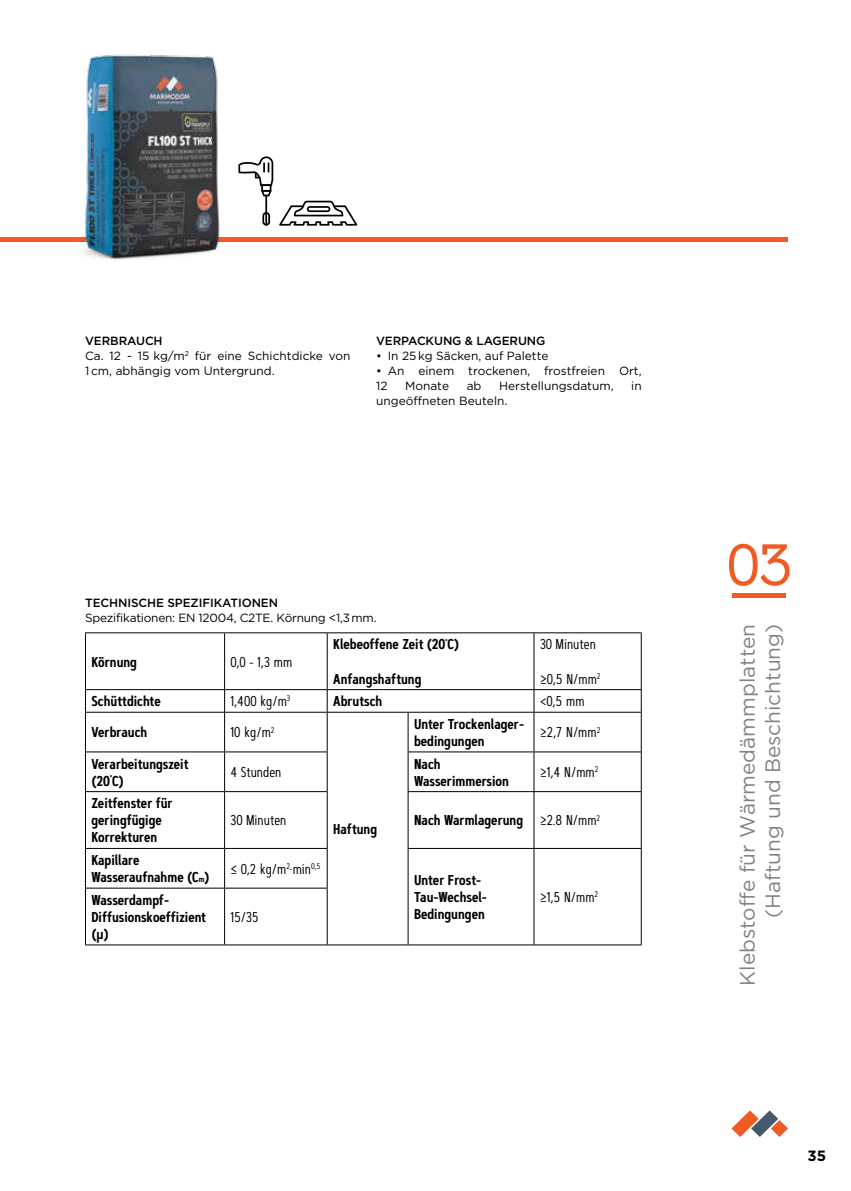
<style>
.page{position:relative;width:851px;height:1191px;background:#fff}
.page>*{position:absolute;margin:0;border:0;box-sizing:border-box;transform-origin:0 0}
.t1{font:58.35px "Numbers Deuce";color:#f15a22}
.t2{font:20.85px/25.2px "Gotham Greek";color:#808285;text-align:right}
.t3{font:700 14.85px "Gotham Greek";color:#000}
.t4{font:600 14.25px/17.1px "Artegra Sans Condensed";color:#000}
.t5{font:14.25px "Artegra Sans Condensed";color:#000}
.t6{font:11.85px/15px "Gotham Greek";color:#000}
.t7{font:500 11.85px "Gotham Greek";letter-spacing:-.01em;color:#000}
.t8{font:11.85px "Gotham Greek";letter-spacing:-.02em;color:#000}
.s1{font-weight:500}
.s2{font-weight:400}
.s3{font-size:8.25px}
</style>
<div class="page">
<div style="left:0;top:237px;width:103px;height:5px;background:#f15a22"></div>
<div style="left:85px;top:237px;width:702px;height:5px;background:#f15a22"></div>
<img style="left:82px;top:54px;width:138px;height:206px">
<svg style="left:731px;top:1110px;width:57px;height:27px"></svg>
<div style="left:732px;top:593px;width:53px;height:5px;background:#f15a22"></div>
<svg style="left:86px;top:752px;width:138px;height:137px"></svg>
<hr style="left:85px;top:632px;width:139px;height:1px;background:#000">
<hr style="left:85px;top:633px;width:1px;height:56px;background:#000">
<hr style="left:224px;top:632px;width:103px;height:1px;background:#000">
<hr style="left:224px;top:633px;width:1px;height:56px;background:#000">
<hr style="left:327px;top:632px;width:81px;height:1px;background:#000">
<hr style="left:327px;top:633px;width:1px;height:56px;background:#000">
<hr style="left:408px;top:632px;width:126px;height:1px;background:#000">
<hr style="left:534px;top:632px;width:107px;height:1px;background:#000">
<hr style="left:533px;top:633px;width:1px;height:56px;background:#000">
<hr style="left:640px;top:633px;width:1px;height:56px;background:#000">
<hr style="left:85px;top:689px;width:139px;height:1px;background:#000">
<svg style="left:85px;top:690px;width:1px;height:22px"></svg>
<hr style="left:224px;top:689px;width:103px;height:1px;background:#000">
<svg style="left:224px;top:690px;width:1px;height:22px"></svg>
<hr style="left:327px;top:689px;width:81px;height:1px;background:#000">
<svg style="left:327px;top:690px;width:1px;height:22px"></svg>
<hr style="left:408px;top:689px;width:126px;height:1px;background:#000">
<hr style="left:534px;top:689px;width:107px;height:1px;background:#000">
<svg style="left:408px;top:690px;width:126px;height:254px"></svg>
<svg style="left:640px;top:690px;width:1px;height:22px"></svg>
<hr style="left:85px;top:712px;width:139px;height:1px;background:#000">
<hr style="left:85px;top:712px;width:1px;height:39px;background:#000">
<hr style="left:224px;top:712px;width:103px;height:1px;background:#000">
<hr style="left:224px;top:712px;width:1px;height:39px;background:#000">
<hr style="left:327px;top:712px;width:81px;height:1px;background:#000">
<hr style="left:327px;top:712px;width:1px;height:39px;background:#000">
<hr style="left:408px;top:712px;width:126px;height:1px;background:#000">
<hr style="left:407px;top:712px;width:1px;height:39px;background:#000">
<hr style="left:534px;top:712px;width:107px;height:1px;background:#000">
<hr style="left:533px;top:712px;width:1px;height:39px;background:#000">
<hr style="left:640px;top:712px;width:1px;height:39px;background:#000">
<hr style="left:85px;top:751px;width:139px;height:1px;background:#000">
<hr style="left:85px;top:752px;width:1px;height:39px;background:#000">
<hr style="left:224px;top:751px;width:103px;height:1px;background:#000">
<hr style="left:224px;top:752px;width:1px;height:39px;background:#000">
<hr style="left:327px;top:752px;width:1px;height:39px;background:#000">
<hr style="left:407px;top:751px;width:127px;height:1px;background:#000">
<hr style="left:407px;top:752px;width:1px;height:39px;background:#000">
<hr style="left:534px;top:751px;width:107px;height:1px;background:#000">
<hr style="left:533px;top:752px;width:1px;height:39px;background:#000">
<hr style="left:640px;top:752px;width:1px;height:39px;background:#000">
<hr style="left:85px;top:791px;width:139px;height:1px;background:#000">
<hr style="left:85px;top:792px;width:1px;height:56px;background:#000">
<hr style="left:224px;top:791px;width:103px;height:1px;background:#000">
<hr style="left:224px;top:792px;width:1px;height:56px;background:#000">
<hr style="left:327px;top:792px;width:1px;height:56px;background:#000">
<hr style="left:407px;top:791px;width:127px;height:1px;background:#000">
<hr style="left:407px;top:792px;width:1px;height:56px;background:#000">
<hr style="left:534px;top:791px;width:107px;height:1px;background:#000">
<hr style="left:533px;top:792px;width:1px;height:56px;background:#000">
<hr style="left:640px;top:792px;width:1px;height:56px;background:#000">
<hr style="left:85px;top:848px;width:139px;height:1px;background:#000">
<hr style="left:85px;top:848px;width:1px;height:39px;background:#000">
<hr style="left:224px;top:848px;width:103px;height:1px;background:#000">
<hr style="left:224px;top:848px;width:1px;height:39px;background:#000">
<hr style="left:327px;top:848px;width:1px;height:39px;background:#000">
<hr style="left:407px;top:848px;width:127px;height:1px;background:#000">
<hr style="left:407px;top:848px;width:1px;height:40px;background:#000">
<hr style="left:534px;top:848px;width:107px;height:1px;background:#000">
<hr style="left:533px;top:848px;width:1px;height:40px;background:#000">
<hr style="left:640px;top:848px;width:1px;height:40px;background:#000">
<hr style="left:85px;top:887px;width:139px;height:1px;background:#000">
<hr style="left:85px;top:888px;width:1px;height:56px;background:#000">
<hr style="left:224px;top:887px;width:103px;height:1px;background:#000">
<hr style="left:224px;top:888px;width:1px;height:56px;background:#000">
<hr style="left:327px;top:888px;width:1px;height:56px;background:#000">
<hr style="left:407px;top:888px;width:1px;height:56px;background:#000">
<hr style="left:533px;top:888px;width:1px;height:56px;background:#000">
<hr style="left:640px;top:888px;width:1px;height:56px;background:#000">
<hr style="left:85px;top:944px;width:139px;height:1px;background:#000">
<hr style="left:224px;top:944px;width:103px;height:1px;background:#000">
<hr style="left:327px;top:944px;width:81px;height:1px;background:#000">
<hr style="left:408px;top:944px;width:126px;height:1px;background:#000">
<hr style="left:534px;top:944px;width:107px;height:1px;background:#000">
<hr style="left:265px;top:195px;width:2px;height:31px;background:#000">
<svg style="left:262px;top:212px;width:8px;height:14px"></svg>
<svg style="left:238px;top:156px;width:35px;height:40px"></svg>
<svg style="left:279px;top:201px;width:78px;height:25px"></svg>
<p class="t6" style="left:85px;top:333px;width:267px"><span class="s1">VERBRAUCH<br></span>Ca. 12 - 15 kg/m<sup>2</sup> für eine Schichtdicke von<br>1 cm, abhängig vom Untergrund.</p>
<p class="t7" style="left:376px;top:334px;width:171px">VERPACKUNG &amp; LAGERUNG</p>
<p class="t6" style="left:376px;top:348px;width:174px">• In 25 kg Säcken, auf Palette</p>
<p class="t6" style="left:376px;top:363px;width:267px">• An einem trockenen, frostfreien Ort,<br>12</p>
<p class="t6" style="left:405px;top:378px;width:46px">Monate</p>
<p class="t6" style="left:466px;top:378px;width:16px">ab</p>
<p class="t6" style="left:499px;top:378px;width:116px">Herstellungsdatum,</p>
<p class="t6" style="left:631px;top:378px;width:12px">in</p>
<p class="t6" style="left:376px;top:393px;width:133px">ungeöffneten Beuteln.</p>
<p class="t7" style="left:85px;top:596px;width:194px">TECHNISCHE SPEZIFIKATIONEN</p>
<p class="t8" style="left:85px;top:611px;width:293px">Spezifikationen: ΕΝ 12004, C2TE. Körnung &lt;1,3 mm.</p>
<p class="t4" style="left:91px;top:653px;width:47px">Körnung</p>
<p class="t5" style="left:230px;top:651px;width:63px">0,0 - 1,3 mm</p>
<p class="t4" style="left:333px;top:636px;width:127px">Klebeoffene Zeit (20<sup>°</sup>C)</p>
<p class="t4" style="left:333px;top:670px;width:90px">Anfangshaftung</p>
<p class="t5" style="left:540px;top:634px;width:57px">30 Minuten</p>
<p class="t5" style="left:540px;top:668px;width:62px">≥0,5 N/mm<sup>2</sup></p>
<p class="t4" style="left:91px;top:692px;width:71px">Schüttdichte</p>
<p class="t5" style="left:230px;top:691px;width:61px">1,400 kg/m<sup>3</sup></p>
<p class="t4" style="left:333px;top:692px;width:51px">Abrutsch</p>
<p class="t5" style="left:540px;top:691px;width:46px">&lt;0,5 mm</p>
<p class="t4" style="left:91px;top:724px;width:57px">Verbrauch</p>
<p class="t5" style="left:230px;top:722px;width:45px">10 kg/m<sup>2</sup></p>
<p class="t4" style="left:414px;top:715px;width:111px">Unter Trockenlager&shy;bedingungen</p>
<p class="t5" style="left:540px;top:722px;width:62px">≥2,7 N/mm<sup>2</sup></p>
<p class="t4" style="left:91px;top:755px;width:98px">Verarbeitungszeit (20<sup>°</sup>C)</p>
<p class="t5" style="left:230px;top:762px;width:52px">4 Stunden</p>
<p class="t4" style="left:414px;top:755px;width:96px">Nach<br>Wasserimmersion</p>
<p class="t5" style="left:540px;top:762px;width:60px">≥1,4 N/mm<sup>2</sup></p>
<p class="t4" style="left:91px;top:794px;width:83px">Zeitfenster für geringfügige<br>Korrekturen</p>
<p class="t5" style="left:230px;top:810px;width:57px">30 Minuten</p>
<p class="t4" style="left:414px;top:812px;width:188px">Nach Warmlagerung <span class="s2">≥2.8 N/mm</span><sup>2</sup></p>
<p class="t4" style="left:333px;top:820px;width:46px">Haftung</p>
<p class="t4" style="left:91px;top:851px;width:120px">Kapillare<br>Wasseraufnahme (C<span class="s3">m</span>)</p>
<p class="t5" style="left:230px;top:858px;width:91px">≤ 0,2 kg/m<sup>2</sup>·min<sup>0,5</sup></p>
<p class="t4" style="left:91px;top:891px;width:116px">Wasserdampf-<br>Diffusionskoeffizient (μ)</p>
<p class="t5" style="left:230px;top:907px;width:29px">15/35</p>
<p class="t4" style="left:414px;top:871px;width:74px">Unter Frost-<br>Tau-Wechsel-<br>Bedingungen</p>
<p class="t5" style="left:540px;top:887px;width:60px">≥1,5 N/mm<sup>2</sup></p>
<h1 class="t1" style="left:725px;top:537px;width:68px">03</h1>
<h2 class="t2" style="left:734px;top:986px;width:363px;rotate:-90deg">Klebstoffe für Wärmedämmplatten (Haftung und Beschichtung)</h2>
<p class="t3" style="left:807px;top:1147px;width:20px">35</p>
</div>
